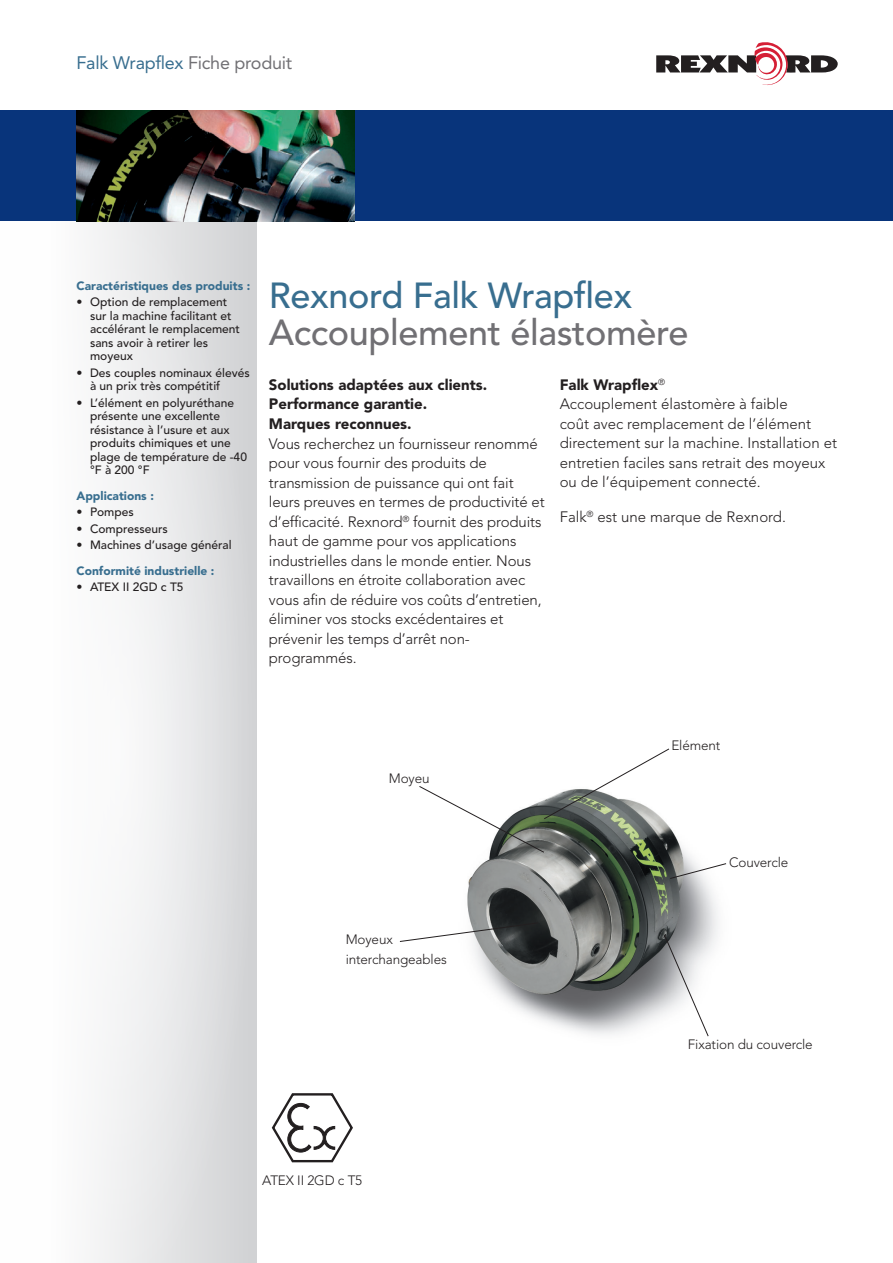
<style>
.page{position:relative;width:893px;height:1263px;background:#fff}
.page>*{position:absolute;margin:0;border:0;box-sizing:border-box;transform-origin:0 0}
.t1{font:500 36px "Avenir LT Std";letter-spacing:-.01em;color:#717074}
.t2{font:500 36px "Avenir LT Std";letter-spacing:-.01em;color:#386e8f}
.t3{font:18px "Avenir LT Std";letter-spacing:-.015em;color:#386e8f}
.t4{font:300 15px/19.5px "Avenir LT Std";letter-spacing:-.01em;color:#231f20}
.t5{font:900 15px/19.6px "Avenir LT Std";color:#231f20}
.t6{font:300 13.5px/19.5px "Avenir LT Std";letter-spacing:-.01em;color:#231f20}
.t7{font:500 12px/13.5px "Avenir LT Std";color:#231f20}
.t8{font:900 12px "Avenir LT Std";color:#386e8f}
.s1{color:#717074}
.s2{font-weight:900}
</style>
<div class="page">
<svg style="left:656px;top:42px;width:182px;height:44px"></svg>
<div style="left:0;top:221px;width:257px;height:1042px;background:linear-gradient(to right,#fff,#d7d8da)"></div>
<div style="left:0;top:111px;width:893px;height:110px;background:#08347b"></div>
<img style="left:77px;top:111px;width:277px;height:110px">
<img style="left:467px;top:828px;width:251px;height:207px">
<svg style="left:271px;top:1093px;width:82px;height:70px"></svg>
<svg style="left:419px;top:748px;width:251px;height:105px"></svg>
<svg style="left:663px;top:934px;width:46px;height:103px"></svg>
<svg style="left:399px;top:922px;width:140px;height:20px"></svg>
<svg style="left:669px;top:863px;width:58px;height:16px"></svg>
<p class="t3" style="left:77px;top:52px;width:217px">Falk Wrapflex <span class="s1">Fiche produit</span></p>
<p class="t8" style="left:77px;top:278px;width:175px">Caractéristiques des produits :</p>
<p class="t7" style="left:90px;top:295px;width:152px;text-indent:-14px">• Option de remplacement sur la machine facilitant et accélérant le remplacement sans avoir à retirer les moyeux</p>
<p class="t7" style="left:90px;top:366px;width:161px;text-indent:-14px">• Des couples nominaux élevés à un prix très compétitif</p>
<p class="t7" style="left:90px;top:396px;width:158px;text-indent:-14px">• L’élément en polyuréthane présente une excellente résistance à l’usure et aux produits chimiques et une plage de température de -40 °F à 200 °F</p>
<p class="t8" style="left:77px;top:488px;width:79px">Applications :</p>
<p class="t7" style="left:77px;top:505px;width:59px">• Pompes</p>
<p class="t7" style="left:77px;top:522px;width:93px">• Compresseurs</p>
<p class="t7" style="left:77px;top:538px;width:157px">• Machines d’usage général</p>
<p class="t8" style="left:77px;top:563px;width:139px">Conformité industrielle :</p>
<p class="t7" style="left:77px;top:580px;width:109px">• ATEX II 2GD c T5</p>
<h1 class="t2" style="left:269px;top:275px;width:365px">Rexnord Falk Wrapflex</h1>
<h1 class="t1" style="left:269px;top:312px;width:421px">Accouplement élastomère</h1>
<p class="t5" style="left:269px;top:375px;width:220px">Solutions adaptées aux clients.<br>Performance garantie.<br>Marques reconnues.</p>
<p class="t4" style="left:269px;top:434px;width:277px">Vous recherchez un fournisseur renommé pour vous fournir des produits de transmission de puissance qui ont fait leurs preuves en termes de productivité et d’efficacité. Rexnord<sup>®</sup> fournit des produits haut de gamme pour vos applications industrielles dans le monde entier. Nous travaillons en étroite collaboration avec vous afin de réduire vos coûts d’entretien, éliminer vos stocks excédentaires et prévenir les temps d’arrêt non&shy;programmés.</p>
<p class="t4" style="left:560px;top:375px;width:279px"><span class="s2">Falk Wrapflex</span><sup>®<br></sup>Accouplement élastomère à faible<br>coût avec remplacement de l’élément directement sur la machine. Installation et entretien faciles sans retrait des moyeux ou de l’équipement connecté.</p>
<p class="t4" style="left:560px;top:507px;width:228px">Falk<sup>®</sup> est une marque de Rexnord.</p>
<p class="t6" style="left:389px;top:769px;width:42px">Moyeu</p>
<p class="t6" style="left:346px;top:930px;width:102px">Moyeux interchangeables</p>
<p class="t6" style="left:671px;top:735px;width:50px">Elément</p>
<p class="t6" style="left:729px;top:853px;width:61px">Couvercle</p>
<p class="t6" style="left:688px;top:1035px;width:126px">Fixation du couvercle</p>
<p class="t6" style="left:262px;top:1170px;width:102px">ATEX II 2GD c T5</p>
</div>
